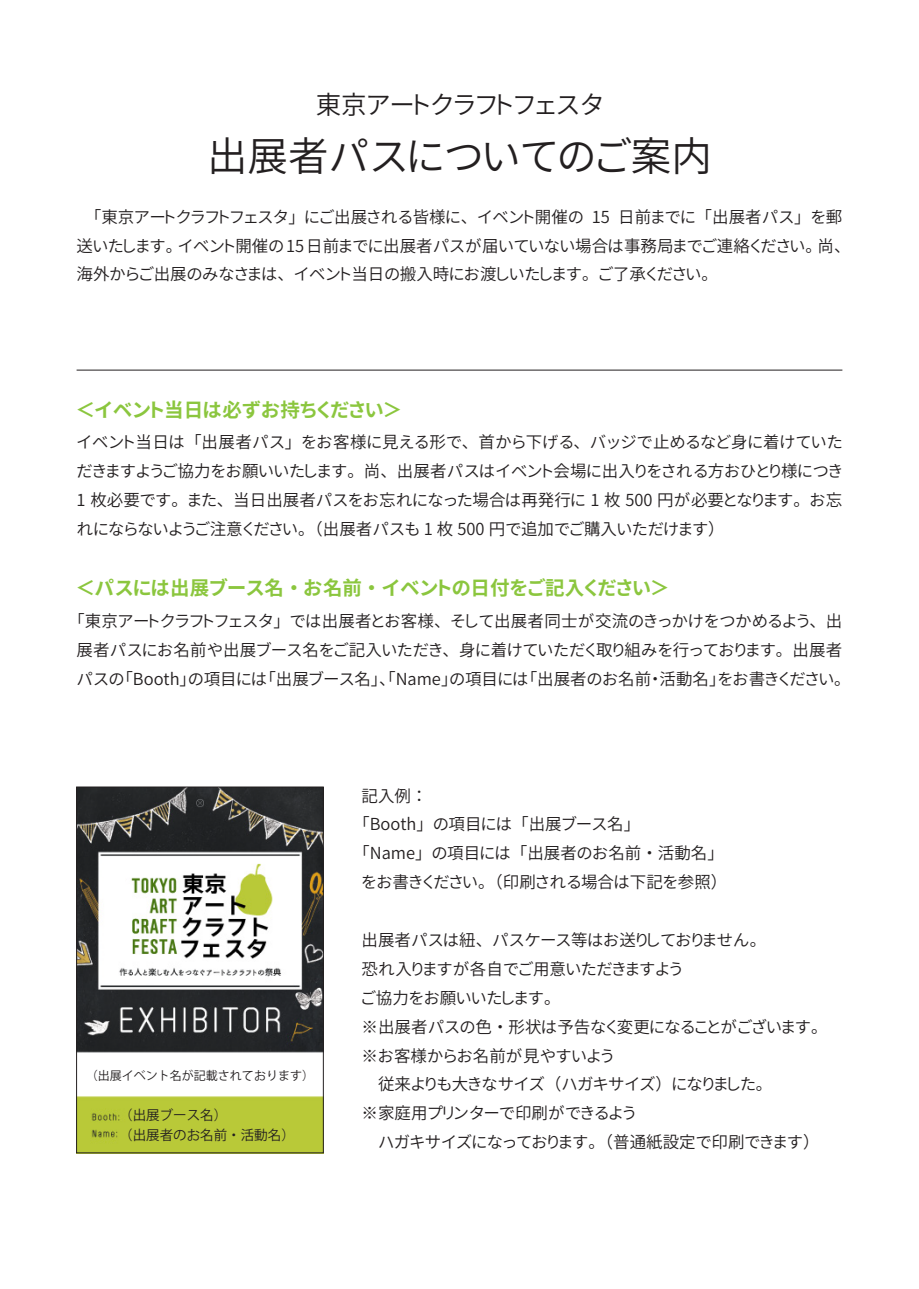
<style>
.page{position:relative;width:919px;height:1289px;background:#fff}
.page>*{position:absolute;margin:0;border:0;box-sizing:border-box;transform-origin:0 0}
.t1{font:40.5px "Gen Shin Gothic P Normal";color:#231f20}
.t2{font:25.5px "Gen Shin Gothic P Normal";color:#231f20}
.t3{font:19.5px "Gen Shin Gothic P Bold";color:#8bc63e}
.t4{font:16.5px/28.8px "Gen Shin Gothic P Normal";color:#231f20;text-align:justify}
.t5{font:13.5px/19.8px "Koz Go Pro";color:#231f20}
.t6{font:12px "Koz Go Pro";color:#231f20}
</style>
<div class="page">
<hr style="left:77px;top:370px;width:765px;height:1px;background:#231f20">
<img style="left:77px;top:788px;width:246px;height:365px">
<div style="left:76px;top:786px;width:247px;height:366px;border:1px solid #231f20"></div>
<h2 class="t2" style="left:315px;top:87px;width:289px">東京アートクラフトフェスタ</h2>
<h1 class="t1" style="left:207px;top:127px;width:506px">出展者パスについてのご案内</h1>
<p class="t4" style="left:77px;top:202px;width:767px;text-indent:16px">「東京アートクラフトフェスタ」にご出展される皆様に、イベント開催の 15 日前までに「出展者パス」を郵送いたします。イベント開催の 15日前までに出展者パスが届いていない場合は事務局までご連絡ください。尚、海外からご出展のみなさまは、イベント当日の搬入時にお渡しいたします。ご了承ください。</p>
<p class="t3" style="left:77px;top:394px;width:326px">＜イベント当日は必ずお持ちください＞</p>
<p class="t4" style="left:77px;top:428px;width:767px">イベント当日は「出展者パス」をお客様に見える形で、首から下げる、バッジで止めるなど身に着けていただきますようご協力をお願いいたします。尚、出展者パスはイベント会場に出入りをされる方おひとり様につき1 枚必要です。また、当日出展者パスをお忘れになった場合は再発行に 1 枚 500 円が必要となります。お忘れにならないようご注意ください。（出展者パスも 1 枚 500 円で追加でご購入いただけます）</p>
<p class="t3" style="left:77px;top:573px;width:593px">＜パスには出展ブース名・お名前・イベントの日付をご記入ください＞</p>
<p class="t4" style="left:77px;top:606px;width:767px">「東京アートクラフトフェスタ」では出展者とお客様、そして出展者同士が交流のきっかけをつかめるよう、出展者パスにお名前や出展ブース名をご記入いただき、身に着けていただく取り組みを行っております。出展者パスの「Booth」の項目には「出展ブース名」、「Name」の項目には「出展者のお名前・活動名」をお書きください。</p>
<p class="t6" style="left:86px;top:1067px;width:230px">（出展イベント名が記載されております）</p>
<p class="t5" style="left:119px;top:1105px;width:177px">（出展ブース名）<br>（出展者のお名前・活動名）</p>
<p class="t4" style="left:361px;top:781px;width:359px;text-align:left">記入例：<br>「Booth」の項目には「出展ブース名」<br>「Name」の項目には「出展者のお名前・活動名」をお書きください。（印刷される場合は下記を参照）</p>
<p class="t4" style="left:361px;top:925px;width:459px;text-align:left">出展者パスは紐、パスケース等はお送りしておりません。<br>恐れ入りますが各自でご用意いただきますよう<br>ご協力をお願いいたします。<br>※出展者パスの色・形状は予告なく変更になることがございます。※お客様からお名前が見やすいよう<br>　従来よりも大きなサイズ（ハガキサイズ）になりました。<br>※家庭用プリンターで印刷ができるよう<br>　ハガキサイズになっております。（普通紙設定で印刷できます）</p>
</div>
